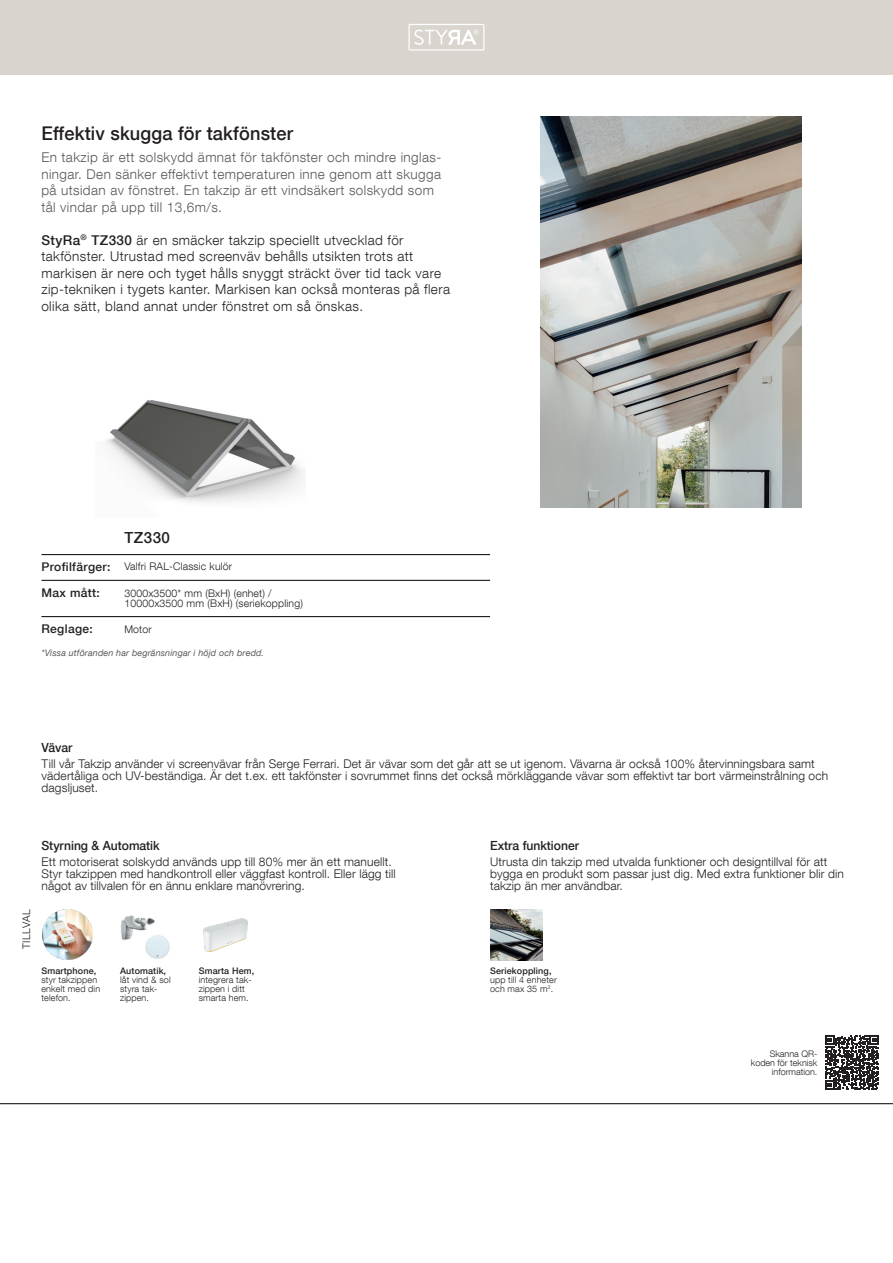
<style>
.page{position:relative;width:893px;height:1263px;background:#fff}
.page>*{position:absolute;margin:0;border:0;box-sizing:border-box;transform-origin:0 0}
.t1{font:500 18.9px "Helvetica Neue LT Com";letter-spacing:.01em;color:#231f20;scale:.96 1}
.t2{font:500 15.3px "Helvetica Neue LT Com";letter-spacing:.03em;color:#231f20}
.t3{font:300 13.5px/16.5px "Helvetica Neue LT Com";letter-spacing:.03em;color:#231f20}
.t4{font:300 13.5px/16.5px "Helvetica Neue LT Com";letter-spacing:.03em;color:#57585a}
.t5{font:500 12.6px "Helvetica Neue LT Com";color:#231f20;scale:.96 1}
.t6{font:300 12px/12px "Helvetica Neue LT Com";letter-spacing:.01em;color:#231f20}
.t7{font:500 12px "Helvetica Neue LT Com";letter-spacing:.03em;color:#231f20}
.t8{font:300 10.5px "Helvetica Neue LT Com";letter-spacing:.015em;color:#231f20}
.t9{font:300 9px/9px "Helvetica Neue LT Com";letter-spacing:.015em;color:#231f20}
.t10{font:italic 9px "Helvetica Neue LT Com";letter-spacing:.015em;color:#57585a}
.t11{font:500 9px "Helvetica Neue LT Com";letter-spacing:.015em;color:#231f20}
.s1{font-weight:500}
</style>
<div class="page">
<hr style="left:0;top:1103px;width:893px;height:1px;background:#000001">
<svg style="left:825px;top:1036px;width:54px;height:54px"></svg>
<div style="left:0;top:0;width:893px;height:74px;background:#d9d5ce"></div>
<svg style="left:408px;top:24px;width:76px;height:27px"></svg>
<img style="left:490px;top:909px;width:52px;height:51px">
<img style="left:105px;top:400px;width:199px;height:103px">
<img style="left:540px;top:116px;width:261px;height:391px">
<hr style="left:41px;top:554px;width:449px;height:1px;background:#000">
<hr style="left:41px;top:580px;width:449px;height:1px;background:#000">
<hr style="left:41px;top:616px;width:449px;height:1px;background:#000">
<img style="left:42px;top:909px;width:51px;height:51px">
<img style="left:203px;top:918px;width:45px;height:34px">
<img style="left:121px;top:915px;width:34px;height:25px">
<img style="left:146px;top:935px;width:24px;height:24px">
<p class="t1" style="left:41px;top:122px;width:264px">Effektiv skugga för takfönster</p>
<p class="t4" style="left:41px;top:149px;width:401px">En takzip är ett solskydd ämnat för takfönster och mindre inglas&shy;ningar. Den sänker effektivt temperaturen inne genom att skugga på utsidan av fönstret. En takzip är ett vindsäkert solskydd som tål vindar på upp till 13,6m/s.</p>
<p class="t3" style="left:41px;top:231px;width:410px"><span class="s1">StyRa</span><sup>®</sup> <span class="s1">TZ330</span> är en smäcker takzip speciellt utvecklad för takfönster. Utrustad med screenväv behålls utsikten trots att markisen är nere och tyget hålls snyggt sträckt över tid tack vare zip-tekniken i tygets kanter. Markisen kan också monteras på flera olika sätt, bland annat under fönstret om så önskas.</p>
<p class="t7" style="left:41px;top:560px;width:71px">Profilfärger:</p>
<p class="t7" style="left:41px;top:585px;width:60px">Max mått:</p>
<p class="t7" style="left:41px;top:622px;width:53px">Reglage:</p>
<p class="t2" style="left:124px;top:528px;width:47px">TZ330</p>
<p class="t8" style="left:124px;top:560px;width:109px">Valfri RAL-Classic kulör</p>
<p class="t8" style="left:124px;top:587px;width:149px">3000x3500* mm (BxH) (enhet) /</p>
<p class="t8" style="left:124px;top:597px;width:180px">10000x3500 mm (BxH) (seriekoppling)</p>
<p class="t8" style="left:124px;top:623px;width:29px">Motor</p>
<p class="t10" style="left:41px;top:648px;width:224px">*Vissa utföranden har begränsningar i höjd och bredd.</p>
<p class="t5" style="left:42px;top:740px;width:34px">Vävar</p>
<p class="t6" style="left:42px;top:757px;width:788px">Till vår Takzip använder vi screenvävar från Serge Ferrari. Det är vävar som det går att se ut igenom. Vävarna är också 100% återvinningsbara samt vädertåliga och UV-beständiga. Är det t.ex. ett takfönster i sovrummet finns det också mörkläggande vävar som effektivt tar bort värmeinstrålning och dagsljuset.</p>
<p class="t8" style="left:20px;top:949px;width:41px;rotate:-90deg">TILLVAL</p>
<p class="t5" style="left:41px;top:837px;width:125px">Styrning &amp; Automatik</p>
<p class="t5" style="left:490px;top:837px;width:94px">Extra funktioner</p>
<p class="t6" style="left:41px;top:855px;width:356px">Ett motoriserat solskydd används upp till 80% mer än ett manuellt.<br>Styr takzippen med handkontroll eller väggfast kontroll. Eller lägg till</p>
<p class="t6" style="left:41px;top:879px;width:265px">något av tillvalen för en ännu enklare manövrering.</p>
<p class="t6" style="left:490px;top:855px;width:355px">Utrusta din takzip med utvalda funktioner och designtillval för att bygga en produkt som passar just dig. Med extra funktioner blir din takzip än mer användbar.</p>
<p class="t9" style="left:41px;top:966px;width:60px"><span class="s1">Smartphone, </span>styr takzippen enkelt med din telefon.</p>
<p class="t11" style="left:120px;top:965px;width:48px">Automatik,</p>
<p class="t9" style="left:120px;top:975px;width:52px">låt vind &amp; sol</p>
<p class="t9" style="left:120px;top:984px;width:39px">styra tak-</p>
<p class="t9" style="left:120px;top:993px;width:30px">zippen.</p>
<p class="t9" style="left:199px;top:966px;width:57px"><span class="s1">Smarta Hem, </span>integrera tak-</p>
<p class="t9" style="left:199px;top:984px;width:52px">zippen i ditt smarta hem.</p>
<p class="t11" style="left:490px;top:965px;width:63px">Seriekoppling,</p>
<p class="t9" style="left:490px;top:975px;width:68px">upp till 4 enheter</p>
<p class="t9" style="left:490px;top:984px;width:65px">och max 35 m<sup>2</sup>.</p>
<p class="t9" style="left:751px;top:1049px;width:68px;text-align:right">Skanna QR&shy;koden för teknisk information.</p>
</div>
